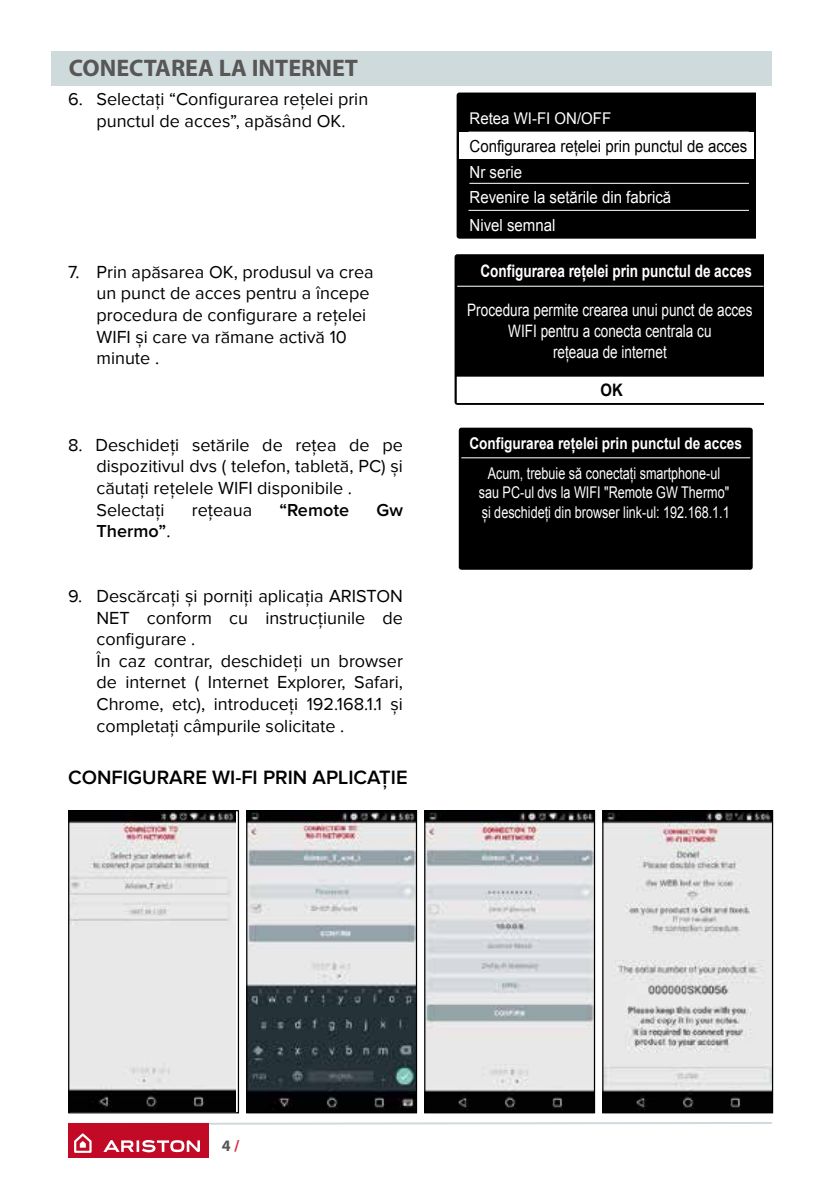
<style>
.page{position:relative;width:840px;height:1191px;background:#fff}
.page>*{position:absolute;margin:0;border:0;box-sizing:border-box;transform-origin:0 0}
.t1{font:700 24px "Myriad Pro";color:#575756}
.t2{font:600 20px "Proxima Nova";color:#000}
.t3{font:18px/21.6px "Proxima Nova";color:#000}
.t4{font:600 18px "Proxima Nova";color:#000}
.t5{font:17.2px/20.6px "Arial";color:#fff;text-align:center;scale:.79 1}
.t6{font:700 17.2px "Arial";color:#fff;scale:.79 1}
.t7{font:700 17.2px "Arial";color:#000;scale:.86 1}
.t8{font:16.6px/25.4px "Arial";color:#fff;scale:.9 1}
.t9{font:16.6px "Arial";color:#000;scale:.9 1}
.t10{font:16.2px/19.4px "Arial";color:#fff;text-align:center;scale:.78 1}
.t11{font:700 16.2px "Arial";color:#fff;scale:.84 1}
.t12{font:16.2px "Arial";color:#fff;scale:.93 1}
.t13{font:700 16px "Myriad Pro";color:#575756}
.s1{font-weight:400}
.s2{color:#d43345}
</style>
<div class="page">
<div style="left:51px;top:51px;width:720px;height:34px;background:#cfdadc"></div>
<svg style="left:173px;top:1122px;width:599px;height:3px"></svg>
<div style="left:68px;top:1123px;width:141px;height:35px;background:#c20a26"></div>
<svg style="left:74px;top:1133px;width:18px;height:19px"></svg>
<svg style="left:103px;top:1140px;width:97px;height:12px"></svg>
<div style="left:456px;top:93px;width:299px;height:146px;background:#000"></div>
<hr style="left:469px;top:158px;width:279px;height:1px;background:#fff">
<hr style="left:469px;top:183px;width:279px;height:1px;background:#fff">
<hr style="left:468px;top:210px;width:280px;height:1px;background:#fff">
<div style="left:459px;top:132px;width:294px;height:26px;background:#fff"></div>
<div style="left:454px;top:254px;width:309px;height:151px;background:#000"></div>
<hr style="left:457px;top:286px;width:306px;height:1px;background:#fff">
<div style="left:457px;top:377px;width:306px;height:25px;background:#fff"></div>
<div style="left:461px;top:430px;width:288px;height:137px;background:#000"></div>
<div style="left:458px;top:428px;width:294px;height:142px;border:5px solid #000"></div>
<hr style="left:461px;top:457px;width:288px;height:1px;background:#fff">
<img style="left:70px;top:812px;width:165px;height:299px">
<div style="left:68px;top:810px;width:171px;height:303px;border:1px solid #000"></div>
<img style="left:426px;top:812px;width:166px;height:299px">
<div style="left:424px;top:810px;width:170px;height:303px;border:1px solid #000"></div>
<img style="left:248px;top:812px;width:167px;height:299px">
<div style="left:246px;top:810px;width:171px;height:303px;border:1px solid #000"></div>
<img style="left:604px;top:812px;width:166px;height:299px">
<div style="left:602px;top:810px;width:170px;height:303px;border:1px solid #000"></div>
<h1 class="t1" style="left:69px;top:55px;width:290px">CONECTAREA LA INTERNET</h1>
<p class="t3" style="left:68px;top:88px;width:301px;text-align:center">6. Selectați “Configurarea rețelei prin punctul de acces”, apăsând OK.</p>
<p class="t3" style="left:96px;top:261px;width:279px;text-indent:-28px">7. Prin apăsarea OK, produsul va crea un punct de acces pentru a începe procedura de configurare a rețelei<br>WIFI și care va rămane activă 10 minute .</p>
<p class="t3" style="left:96px;top:434px;width:308px;text-indent:-28px">8. Deschideți setările de rețea de pe dispozitivul dvs ( telefon, tabletă, PC) și căutați rețelele WIFI disponibile .<br>Selectați</p>
<p class="t3" style="left:192px;top:499px;width:62px">rețeaua</p>
<p class="t4" style="left:279px;top:501px;width:71px">“Remote</p>
<p class="t4" style="left:376px;top:501px;width:28px">Gw</p>
<p class="t4" style="left:96px;top:523px;width:75px">Thermo”<span class="s1">.</span></p>
<p class="t3" style="left:96px;top:585px;width:308px;text-indent:-28px">9. Descărcați și porniți aplicația ARISTON NET conform cu instrucțiunile de configurare .<br>În caz contrar, deschideți un browser de internet ( Internet Explorer, Safari, Chrome, etc), introduceți 192.168.1.1 și completați câmpurile solicitate .</p>
<p class="t2" style="left:68px;top:768px;width:341px">CONFIGURARE WI-FI PRIN APLICAȚIE</p>
<p class="t12" style="left:469px;top:107px;width:154px">Retea WI-FI ON/OFF</p>
<p class="t9" style="left:469px;top:135px;width:310px">Configurarea rețelei prin punctul de acces</p>
<p class="t8" style="left:469px;top:159px;width:225px">Nr serie<br>Revenire la setările din fabrică</p>
<p class="t8" style="left:469px;top:213px;width:97px">Nivel semnal</p>
<p class="t6" style="left:480px;top:259px;width:345px">Configurarea rețelei prin punctul de acces</p>
<p class="t5" style="left:467px;top:300px;width:362px">Procedura permite crearea unui punct de acces<br>WIFI pentru a conecta centrala cu<br>rețeaua de internet</p>
<p class="t7" style="left:600px;top:379px;width:27px">OK</p>
<p class="t11" style="left:469px;top:432px;width:326px">Configurarea rețelei prin punctul de acces</p>
<p class="t10" style="left:478px;top:463px;width:323px">Acum, trebuie să conectați smartphone-ul sau PC-ul dvs la WIFI "Remote GW Thermo" și deschideți din browser link-ul: 192.168.1.1</p>
<p class="t13" style="left:222px;top:1137px;width:19px">4<span class="s2">/</span></p>
</div>
